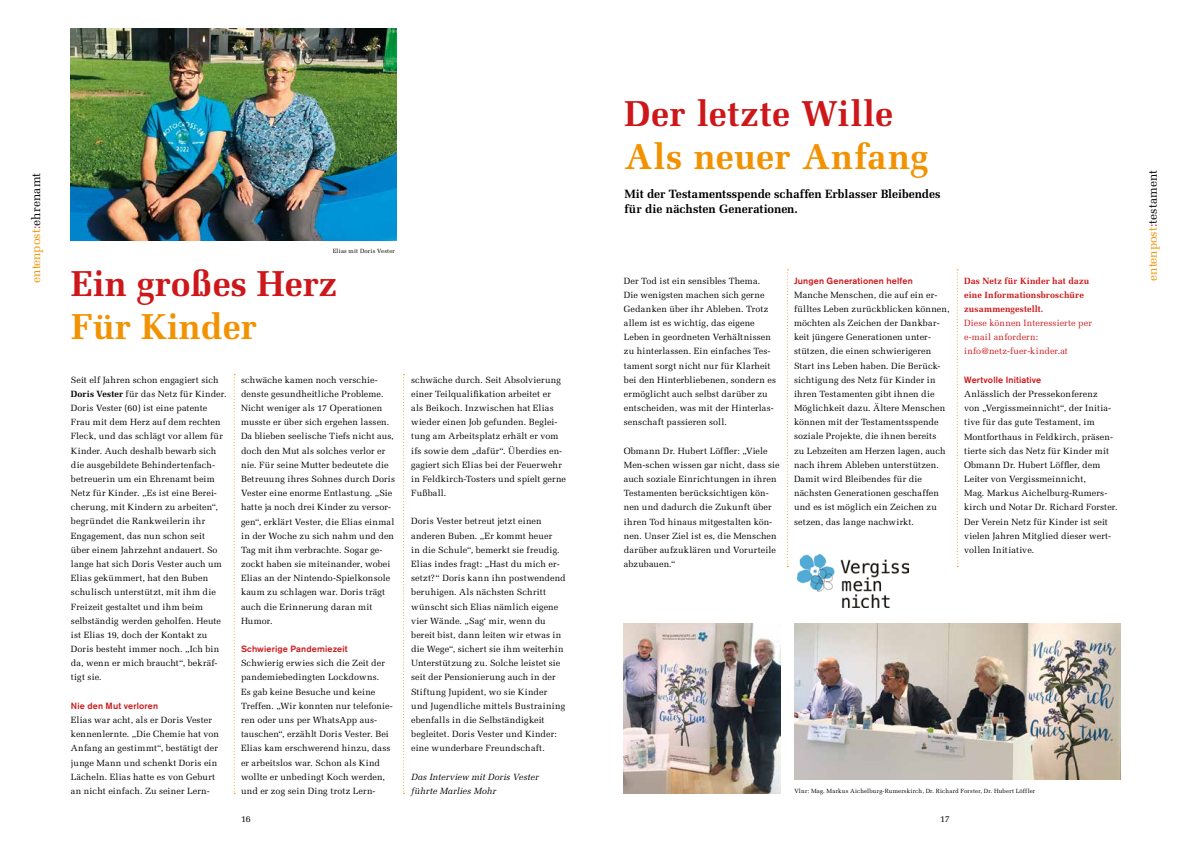
<style>
.page{position:relative;width:1191px;height:842px;background:#fff}
.page>*{position:absolute;margin:0;border:0;box-sizing:border-box;transform-origin:0 0}
.t1{font:700 36px "Melior";letter-spacing:.005em;color:#f39200}
.t2{font:700 36px "Melior";letter-spacing:.02em;color:#cd171a}
.t3{font:700 36px "Melior";color:#cd171a}
.t4{font:700 12px/14.4px "Melior";color:#000}
.t5{font:12px "Melior";letter-spacing:-.005em;color:#f39200}
.t6{font:9px/14.2px "Melior";letter-spacing:.015em;color:#000}
.t7{font:500 9px "Akzidenz Grotesk BE";letter-spacing:.015em;color:#cd171a}
.t8{font:9px/14.2px "Melior";letter-spacing:.015em;color:#cd171a}
.t9{font:700 9px/14.2px "Melior";letter-spacing:.015em;color:#cd171a}
.t10{font:italic 9px/14.2px "Melior";letter-spacing:.015em;color:#000}
.t11{font:6px "Melior";letter-spacing:.03em;color:#000}
.s1{color:#cd171a}
.s2{color:#000}
.s3{font-weight:700}
</style>
<div class="page">
<svg style="left:234px;top:374px;width:1px;height:420px"></svg>
<svg style="left:403px;top:374px;width:1px;height:420px"></svg>
<img style="left:71px;top:28px;width:326px;height:213px">
<svg style="left:787px;top:269px;width:1px;height:298px"></svg>
<img style="left:797px;top:555px;width:111px;height:53px">
<svg style="left:956px;top:269px;width:2px;height:298px"></svg>
<img style="left:794px;top:624px;width:326px;height:156px">
<img style="left:624px;top:624px;width:156px;height:170px">
<h2 class="t5" style="left:29px;top:283px;width:111px;rotate:-90deg">entenpost<span class="s1">:</span><span class="s2">ehrenamt</span></h2>
<p class="t11" style="left:333px;top:247px;width:64px">Elias mit Doris Vester</p>
<h1 class="t3" style="left:71px;top:262px;width:267px">Ein großes Herz</h1>
<h1 class="t1" style="left:71px;top:305px;width:187px">Für Kinder</h1>
<p class="t6" style="left:71px;top:373px;width:157px">Seit elf Jahren schon engagiert sich<br><span class="s3">Doris Vester</span> für das Netz für Kinder.<br>Doris Vester (60) ist eine patente<br>Frau mit dem Herz auf dem rechten<br>Fleck, und das schlägt vor allem für<br>Kinder. Auch deshalb bewarb sich die ausgebildete Behindertenfach&shy;betreuerin um ein Ehrenamt beim<br>Netz für Kinder. „Es ist eine Berei&shy;cherung, mit Kindern zu arbeiten“, begründet die Rankweilerin ihr<br>Engagement, das nun schon seit<br>über einem Jahrzehnt andauert. So lange hat sich Doris Vester auch um<br>Elias gekümmert, hat den Buben schulisch unterstützt, mit ihm die<br>Freizeit gestaltet und ihm beim selbständig werden geholfen. Heute ist Elias 19, doch der Kontakt zu<br>Doris besteht immer noch. „Ich bin da, wenn er mich braucht“, bekräf&shy;tigt sie.</p>
<p class="t7" style="left:71px;top:700px;width:89px">Nie den Mut verloren</p>
<p class="t6" style="left:71px;top:713px;width:150px">Elias war acht, als er Doris Vester kennenlernte. „Die Chemie hat von Anfang an gestimmt“, bestätigt der junge Mann und schenkt Doris ein Lächeln. Elias hatte es von Geburt an nicht einfach. Zu seiner Lern-</p>
<p class="t6" style="left:241px;top:373px;width:156px">schwäche kamen noch verschie&shy;denste gesundheitliche Probleme.<br>Nicht weniger als 17 Operationen musste er über sich ergehen lassen.<br>Da blieben seelische Tiefs nicht aus, doch den Mut als solches verlor er nie. Für seine Mutter bedeutete die<br>Betreuung ihres Sohnes durch Doris<br>Vester eine enorme Entlastung. „Sie hatte ja noch drei Kinder zu versor&shy;gen“, erklärt Vester, die Elias einmal in der Woche zu sich nahm und den<br>Tag mit ihm verbrachte. Sogar ge&shy;zockt haben sie miteinander, wobei<br>Elias an der Nintendo-Spielkonsole kaum zu schlagen war. Doris trägt auch die Erinnerung daran mit<br>Humor.</p>
<p class="t7" style="left:241px;top:643px;width:108px">Schwierige Pandemiezeit</p>
<p class="t6" style="left:241px;top:656px;width:153px">Schwierig erwies sich die Zeit der pandemiebedingten Lockdowns.<br>Es gab keine Besuche und keine Treffen. „Wir konnten nur telefonie&shy;ren oder uns per WhatsApp aus&shy;tauschen“, erzählt Doris Vester. Bei Elias kam erschwerend hinzu, dass er arbeitslos war. Schon als Kind wollte er unbedingt Koch werden, und er zog sein Ding trotz Lern-</p>
<p class="t6" style="left:411px;top:373px;width:156px">schwäche durch. Seit Absolvierung einer Teilqualifikation arbeitet er<br>als Beikoch. Inzwischen hat Elias wieder einen Job gefunden. Beglei&shy;tung am Arbeitsplatz erhält er vom ifs sowie dem „dafür“. Überdies en&shy;gagiert sich Elias bei der Feuerwehr in Feldkirch-Tosters und spielt gerne Fußball.</p>
<p class="t6" style="left:411px;top:514px;width:156px">Doris Vester betreut jetzt einen anderen Buben. „Er kommt heuer<br>in die Schule“, bemerkt sie freudig.<br>Elias indes fragt: „Hast du mich er&shy;setzt?“ Doris kann ihn postwendend beruhigen. Als nächsten Schritt wünscht sich Elias nämlich eigene vier Wände. „Sag‘ mir, wenn du bereit bist, dann leiten wir etwas in die Wege“, sichert sie ihm weiterhin Unterstützung zu. Solche leistet sie seit der Pensionierung auch in der Stiftung Jupident, wo sie Kinder und Jugendliche mittels Bustraining ebenfalls in die Selbständigkeit begleitet. Doris Vester und Kinder: eine wunderbare Freundschaft.</p>
<p class="t10" style="left:411px;top:769px;width:129px">Das Interview mit Doris Vester führte Marlies Mohr</p>
<h1 class="t2" style="left:624px;top:92px;width:270px">Der letzte Wille</h1>
<h1 class="t1" style="left:624px;top:135px;width:305px">Als neuer Anfang</h1>
<h2 class="t4" style="left:624px;top:187px;width:318px">Mit der Testamentsspende schaffen Erblasser Bleibendes für die nächsten Generationen.</h2>
<p class="t6" style="left:624px;top:273px;width:154px">Der Tod ist ein sensibles Thema.<br>Die wenigsten machen sich gerne Gedanken über ihr Ableben. Trotz allem ist es wichtig, das eigene Leben in geordneten Verhältnissen zu hinterlassen. Ein einfaches Tes&shy;tament sorgt nicht nur für Klarheit bei den Hinterbliebenen, sondern es ermöglicht auch selbst darüber zu entscheiden, was mit der Hinterlas&shy;senschaft passieren soll.</p>
<p class="t6" style="left:624px;top:443px;width:157px">Obmann Dr. Hubert Löffler: „Viele<br>Men-schen wissen gar nicht, dass sie auch soziale Einrichtungen in ihren<br>Testamenten berücksichtigen kön&shy;nen und dadurch die Zukunft über ihren Tod hinaus mitgestalten kön&shy;nen. Unser Ziel ist es, die Menschen darüber aufzuklären und Vorurteile abzubauen.“</p>
<p class="t7" style="left:794px;top:275px;width:120px">Jungen Generationen helfen</p>
<p class="t6" style="left:794px;top:288px;width:157px">Manche Menschen, die auf ein er&shy;fülltes Leben zurückblicken können, möchten als Zeichen der Dankbar&shy;keit jüngere Generationen unter&shy;stützen, die einen schwierigeren Start ins Leben haben. Die Berück&shy;sichtigung des Netz für Kinder in ihren Testamenten gibt ihnen die Möglichkeit dazu. Ältere Menschen können mit der Testamentsspende soziale Projekte, die ihnen bereits<br>zu Lebzeiten am Herzen lagen, auch nach ihrem Ableben unterstützen.<br>Damit wird Bleibendes für die nächsten Generationen geschaffen und es ist möglich ein Zeichen zu setzen, das lange nachwirkt.</p>
<p class="t9" style="left:964px;top:273px;width:127px">Das Netz für Kinder hat dazu eine Informationsbroschüre zusammengestellt.</p>
<p class="t8" style="left:964px;top:316px;width:129px">Diese können Interessierte per e-mail anfordern: info@netz-fuer-kinder.at</p>
<p class="t7" style="left:964px;top:374px;width:79px">Wertvolle Initiative</p>
<p class="t6" style="left:964px;top:387px;width:155px">Anlässlich der Pressekonferenz<br>von „Vergissmeinnicht“, der Initia&shy;tive für das gute Testament, im<br>Montforthaus in Feldkirch, präsen&shy;tierte sich das Netz für Kinder mit<br>Obmann Dr. Hubert Löffler, dem<br>Leiter von Vergissmeinnicht,<br>Mag. Markus Aichelburg-Rumers&shy;kirch und Notar Dr. Richard Forster.<br>Der Verein Netz für Kinder ist seit vielen Jahren Mitglied dieser wert&shy;vollen Initiative.</p>
<p class="t11" style="left:794px;top:787px;width:242px">Vlnr: Mag. Markus Aichelburg-Rumerskirch, Dr. Richard Forster, Dr. Hubert Löffler</p>
<p class="t6" style="left:241px;top:812px;width:11px">16</p>
<p class="t6" style="left:940px;top:812px;width:11px">17</p>
<h2 class="t5" style="left:1145px;top:281px;width:112px;rotate:-90deg">entenpost<span class="s1">:</span><span class="s2">testament</span></h2>
</div>
